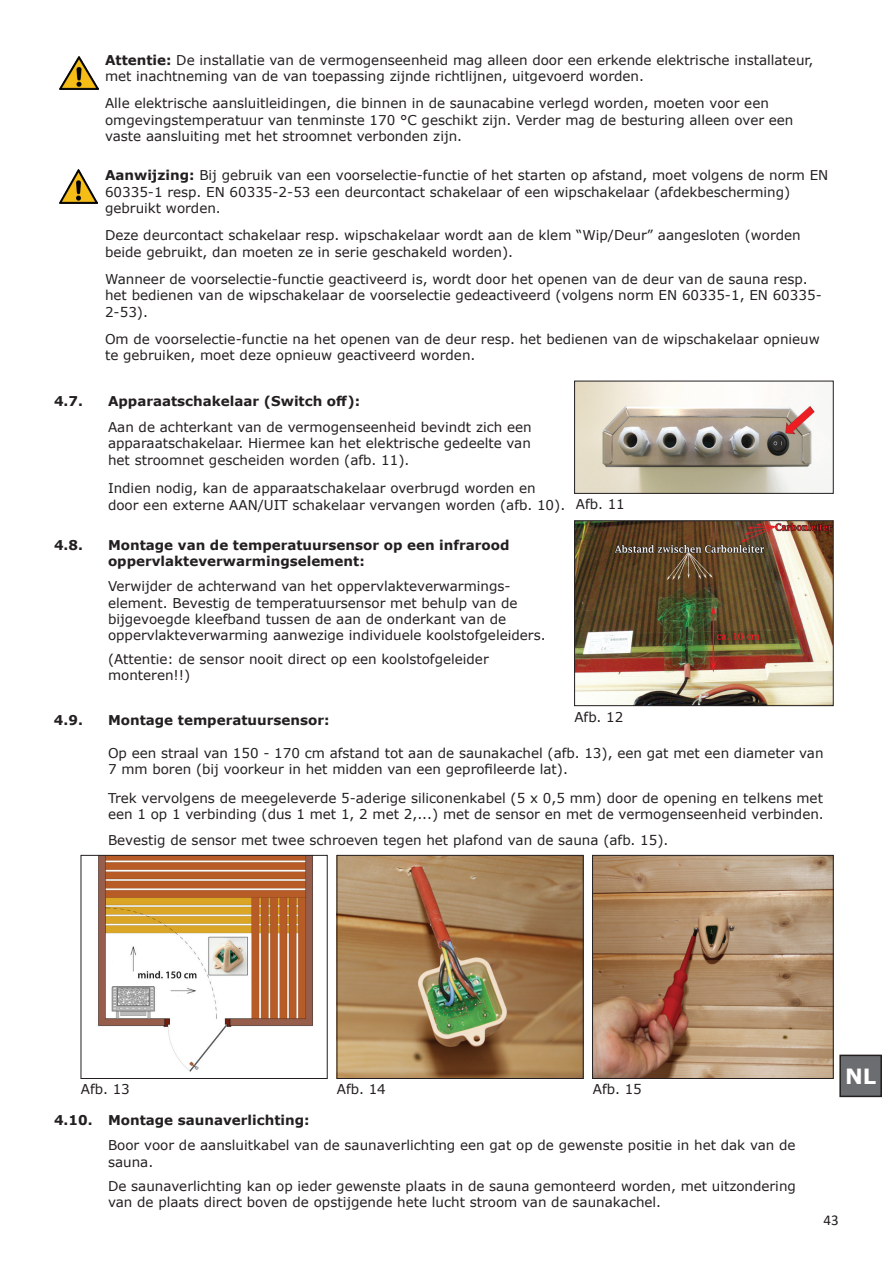
<style>
.page{position:relative;width:893px;height:1263px;background:#fff}
.page>*{position:absolute;margin:0;border:0;box-sizing:border-box;transform-origin:0 0}
.t1{font:700 21px "Verdana";color:#fff}
.t2{font:15px "Calibri";color:#231f20}
.t3{font:13.5px/16.5px "Verdana";color:#231f20}
.t4{font:700 13.5px/16.2px "Verdana";color:#231f20}
.s1{font-weight:700}
</style>
<div class="page">
<div style="left:840px;top:1055px;width:41px;height:41px;background:#6c6d70"></div>
<div style="left:839px;top:1054px;width:43px;height:43px;border:2px solid #231f20"></div>
<img style="left:339px;top:857px;width:242px;height:220px">
<div style="left:337px;top:855px;width:246px;height:224px;border:1px solid #231f20"></div>
<img style="left:594px;top:857px;width:237px;height:220px">
<div style="left:592px;top:855px;width:241px;height:224px;border:1px solid #231f20"></div>
<img style="left:576px;top:383px;width:255px;height:109px">
<div style="left:574px;top:381px;width:259px;height:113px;border:1px solid #231f20"></div>
<img style="left:98px;top:857px;width:215px;height:215px">
<div style="left:81px;top:855px;width:246px;height:224px;border:1px solid #231f20"></div>
<img style="left:59px;top:170px;width:39px;height:34px">
<img style="left:60px;top:56px;width:38px;height:34px">
<img style="left:576px;top:522px;width:255px;height:182px">
<div style="left:574px;top:520px;width:259px;height:186px;border:1px solid #231f20"></div>
<p class="t3" style="left:105px;top:51px;width:710px"><span class="s1">Attentie:</span> De installatie van de vermogenseenheid mag alleen door een erkende elektrische installateur, met inachtneming van de van toepassing zijnde richtlijnen, uitgevoerd worden.</p>
<p class="t3" style="left:105px;top:95px;width:690px">Alle elektrische aansluitleidingen, die binnen in de saunacabine verlegd worden, moeten voor een omgevingstemperatuur van tenminste 170 °C geschikt zijn. Verder mag de besturing alleen over een vaste aansluiting met het stroomnet verbonden zijn.</p>
<p class="t3" style="left:105px;top:167px;width:725px"><span class="s1">Aanwijzing:</span> Bij gebruik van een voorselectie-functie of het starten op afstand, moet volgens de norm EN<br>60335-1 resp. EN 60335-2-53 een deurcontact schakelaar of een wipschakelaar (afdekbescherming) gebruikt worden.</p>
<p class="t3" style="left:105px;top:227px;width:697px">Deze deurcontact schakelaar resp. wipschakelaar wordt aan de klem “Wip/Deur” aangesloten (worden beide gebruikt, dan moeten ze in serie geschakeld worden).</p>
<p class="t3" style="left:105px;top:270px;width:718px">Wanneer de voorselectie-functie geactiveerd is, wordt door het openen van de deur van de sauna resp. het bedienen van de wipschakelaar de voorselectie gedeactiveerd (volgens norm EN 60335-1, EN 60335-<br>2-53).</p>
<p class="t3" style="left:105px;top:330px;width:716px">Om de voorselectie-functie na het openen van de deur resp. het bedienen van de wipschakelaar opnieuw te gebruiken, moet deze opnieuw geactiveerd worden.</p>
<p class="t4" style="left:54px;top:393px;width:30px">4.7.</p>
<p class="t4" style="left:108px;top:393px;width:254px">Apparaatschakelaar (Switch off):</p>
<p class="t3" style="left:108px;top:418px;width:425px;text-align:justify">Aan de achterkant van de vermogenseenheid bevindt zich een apparaatschakelaar. Hiermee kan het elektrische gedeelte van het stroomnet gescheiden worden (afb. 11).</p>
<p class="t3" style="left:108px;top:480px;width:459px">Indien nodig, kan de apparaatschakelaar overbrugd worden en door een externe AAN/UIT schakelaar vervangen worden (afb. 10).</p>
<p class="t4" style="left:54px;top:537px;width:30px">4.8.</p>
<p class="t4" style="left:108px;top:537px;width:403px">Montage van de temperatuursensor op een infrarood oppervlakteverwarmingselement:</p>
<p class="t3" style="left:108px;top:578px;width:439px">Verwijder de achterwand van het oppervlakteverwarmings&shy;element. Bevestig de temperatuursensor met behulp van de bijgevoegde kleefband tussen de aan de onderkant van de oppervlakteverwarming aanwezige individuele koolstofgeleiders.</p>
<p class="t3" style="left:108px;top:650px;width:382px">(Attentie: de sensor nooit direct op een koolstofgeleider monteren!!)</p>
<p class="t3" style="left:576px;top:496px;width:51px">Afb. 11</p>
<p class="t3" style="left:574px;top:708px;width:51px">Afb. 12</p>
<p class="t4" style="left:54px;top:711px;width:30px">4.9.</p>
<p class="t4" style="left:108px;top:711px;width:223px">Montage temperatuursensor:</p>
<p class="t3" style="left:108px;top:744px;width:717px">Op een straal van 150 - 170 cm afstand tot aan de saunakachel (afb. 13), een gat met een diameter van<br>7 mm boren (bij voorkeur in het midden van een geprofileerde lat).</p>
<p class="t3" style="left:108px;top:789px;width:717px">Trek vervolgens de meegeleverde 5-aderige siliconenkabel (5 x 0,5 mm) door de opening en telkens met een 1 op 1 verbinding (dus 1 met 1, 2 met 2,...) met de sensor en met de vermogenseenheid verbinden.</p>
<p class="t3" style="left:108px;top:831px;width:562px">Bevestig de sensor met twee schroeven tegen het plafond van de sauna (afb. 15).</p>
<p class="t3" style="left:81px;top:1080px;width:51px">Afb. 13</p>
<p class="t3" style="left:337px;top:1080px;width:51px">Afb. 14</p>
<p class="t3" style="left:593px;top:1080px;width:51px">Afb. 15</p>
<p class="t4" style="left:54px;top:1111px;width:257px">4.10. Montage saunaverlichting:</p>
<p class="t3" style="left:108px;top:1137px;width:689px">Boor voor de aansluitkabel van de saunaverlichting een gat op de gewenste positie in het dak van de sauna.</p>
<p class="t3" style="left:108px;top:1177px;width:689px">De saunaverlichting kan op ieder gewenste plaats in de sauna gemonteerd worden, met uitzondering van de plaats direct boven de opstijgende hete lucht stroom van de saunakachel.</p>
<h1 class="t1" style="left:845px;top:1061px;width:33px">NL</h1>
<p class="t2" style="left:823px;top:1209px;width:17px">43</p>
</div>
